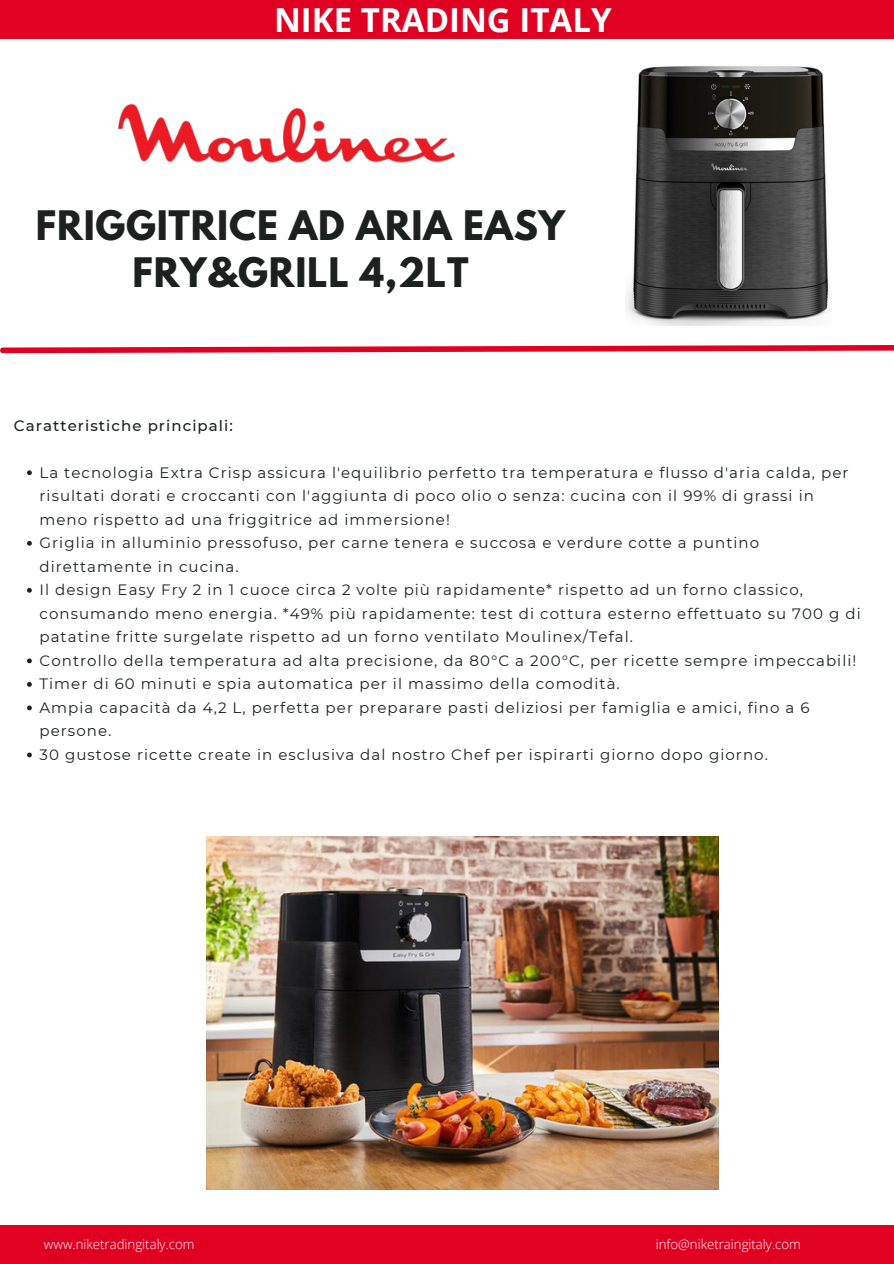
<style>
.page{position:relative;width:894px;height:1264px;background:#fff}
.page>*{position:absolute;margin:0;border:0;box-sizing:border-box;transform-origin:0 0}
.t1{font:700 36px/47.2px "League Spartan";letter-spacing:.02em;color:#1c2120;text-align:center}
.t2{font:700 33px "Open Sans";color:#fff}
.t3{font:15px/23.5px "Montserrat";letter-spacing:.07em;color:#1c2120}
.t4{font:500 15px "Montserrat";letter-spacing:.07em;color:#1c2120}
.t5{font:300 13.2px "Open Sans";color:#fff}
</style>
<div class="page">
<div style="left:0;top:0;width:893px;height:39px;background:#e00022"></div>
<div style="left:0;top:1224px;width:893px;height:39px;background:#e00022"></div>
<svg style="left:0;top:345px;width:893px;height:9px"></svg>
<img style="left:118px;top:103px;width:337px;height:60px">
<svg style="left:27px;top:470px;width:5px;height:5px"></svg>
<svg style="left:27px;top:541px;width:5px;height:4px"></svg>
<svg style="left:27px;top:588px;width:5px;height:4px"></svg>
<svg style="left:27px;top:658px;width:5px;height:5px"></svg>
<svg style="left:27px;top:682px;width:5px;height:4px"></svg>
<svg style="left:27px;top:705px;width:5px;height:5px"></svg>
<svg style="left:27px;top:752px;width:5px;height:5px"></svg>
<img style="left:625px;top:66px;width:204px;height:260px">
<img style="left:206px;top:836px;width:512px;height:353px">
<h2 class="t2" style="left:274px;top:-4px;width:339px">NIKE TRADING ITALY</h2>
<h1 class="t1" style="left:36px;top:206px;width:530px">FRIGGITRICE AD ARIA EASY<br>FRY&amp;GRILL 4,2LT</h1>
<p class="t4" style="left:14px;top:416px;width:220px">Caratteristiche principali:</p>
<p class="t3" style="left:39px;top:460px;width:822px">La tecnologia Extra Crisp assicura l'equilibrio perfetto tra temperatura e flusso d'aria calda, per risultati dorati e croccanti con l'aggiunta di poco olio o senza: cucina con il 99% di grassi in meno rispetto ad una friggitrice ad immersione!<br>Griglia in alluminio pressofuso, per carne tenera e succosa e verdure cotte a puntino direttamente in cucina.<br>Il design Easy Fry 2 in 1 cuoce circa 2 volte più rapidamente* rispetto ad un forno classico, consumando meno energia. *49% più rapidamente: test di cottura esterno effettuato su 700 g di patatine fritte surgelate rispetto ad un forno ventilato Moulinex/Tefal.<br>Controllo della temperatura ad alta precisione, da 80°C a 200°C, per ricette sempre impeccabili!<br>Timer di 60 minuti e spia automatica per il massimo della comodità.<br>Ampia capacità da 4,2 L, perfetta per preparare pasti deliziosi per famiglia e amici, fino a 6 persone.<br>30 gustose ricette create in esclusiva dal nostro Chef per ispirarti giorno dopo giorno.</p>
<p class="t5" style="left:44px;top:1234px;width:152px">www.niketradingitaly.com</p>
<p class="t5" style="left:655px;top:1234px;width:146px">info@niketraingitaly.com</p>
</div>
